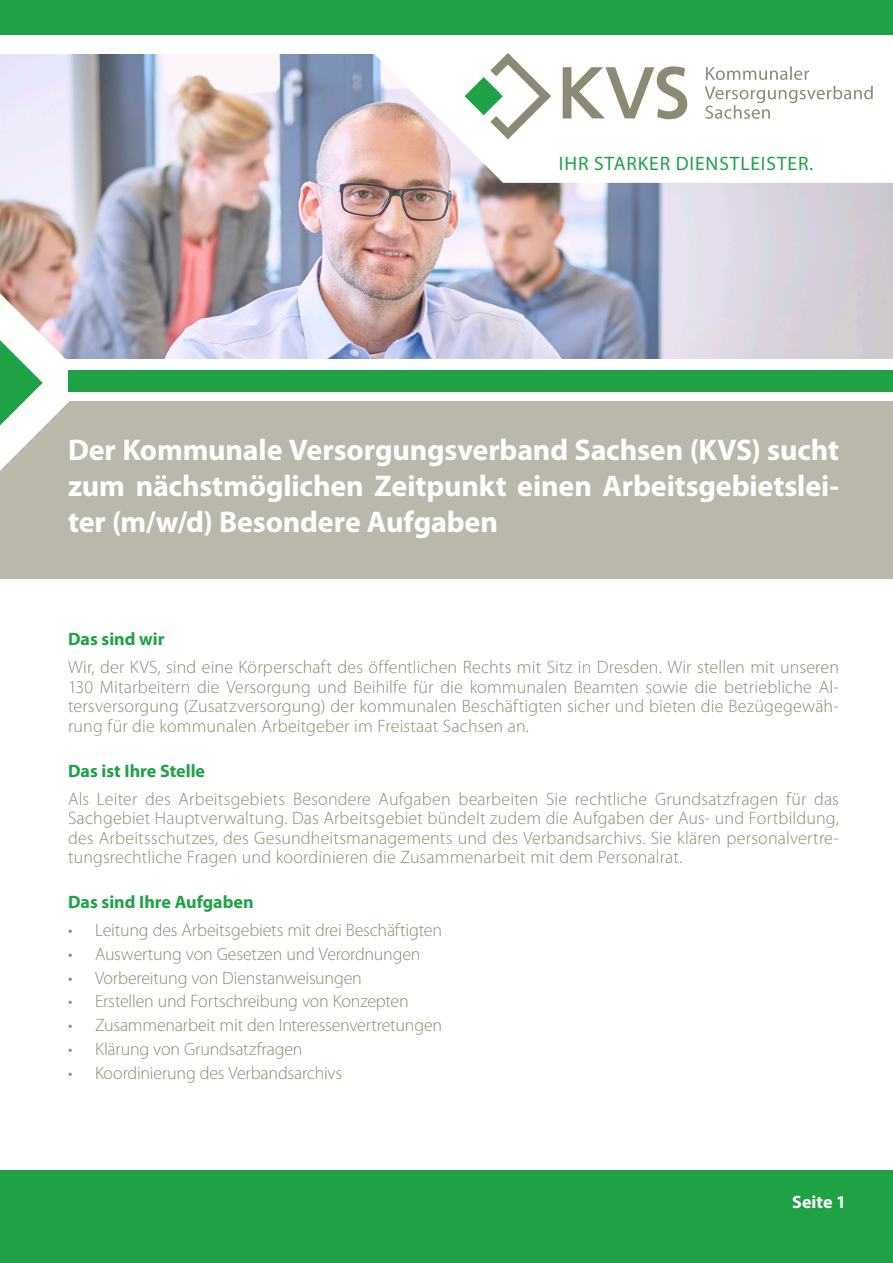
<style>
.page{position:relative;width:893px;height:1263px;background:#fff}
.page>*{position:absolute;margin:0;border:0;box-sizing:border-box;transform-origin:0 0}
.t1{font:700 30px/36px "Myriad Pro";letter-spacing:-.005em;color:#fff;text-align:justify}
.t2{font:19.5px "Myriad Pro";letter-spacing:.045em;color:#1fa245}
.Fleißtext{font:300 18px/19.5px "Myriad Pro";letter-spacing:-.01em;color:#8c8a72;text-align:justify}
.Einf__Abs{font:700 18px "Myriad Pro";color:#1fa245}
.Einf__Abs-2{font:700 18px "Myriad Pro";color:#fff}
</style>
<div class="page">
<img style="left:0;top:54px;width:893px;height:305px">
<svg style="left:373px;top:54px;width:520px;height:129px"></svg>
<div style="left:0;top:401px;width:893px;height:177px;background:#bab8aa"></div>
<svg style="left:0;top:293px;width:89px;height:178px"></svg>
<div style="left:68px;top:370px;width:825px;height:21px;background:#1fa245"></div>
<div style="left:0;top:0;width:893px;height:35px;background:#1fa245"></div>
<div style="left:0;top:1170px;width:893px;height:93px;background:#1fa245"></div>
<svg style="left:465px;top:53px;width:86px;height:86px"></svg>
<svg style="left:563px;top:66px;width:124px;height:53px"></svg>
<svg style="left:705px;top:86px;width:168px;height:33px"></svg>
<svg style="left:706px;top:66px;width:103px;height:14px"></svg>
<p class="t2" style="left:559px;top:152px;width:256px">IHR STARKER DIENSTLEISTER.</p>
<p class="t1" style="left:68px;top:431px;width:772px">Der Kommunale Versorgungsverband Sachsen (KVS) sucht zum nächstmöglichen Zeitpunkt einen Arbeitsgebietslei&shy;ter (m/w/d) Besondere Aufgaben</p>
<p class="Einf__Abs" style="left:68px;top:627px;width:98px">Das sind wir</p>
<p class="Fleißtext" style="left:68px;top:657px;width:772px">Wir, der KVS, sind eine Körperschaft des öffentlichen Rechts mit Sitz in Dresden. Wir stellen mit unseren 130 Mitarbeitern die Versorgung und Beihilfe für die kommunalen Beamten sowie die betriebliche Al&shy;tersversorgung (Zusatzversorgung) der kommunalen Beschäftigten sicher und bieten die Bezügegewäh&shy;rung für die kommunalen Arbeitgeber im Freistaat Sachsen an.</p>
<p class="Einf__Abs" style="left:68px;top:759px;width:139px">Das ist Ihre Stelle</p>
<p class="Fleißtext" style="left:68px;top:789px;width:772px">Als Leiter des Arbeitsgebiets Besondere Aufgaben bearbeiten Sie rechtliche Grundsatzfragen für das Sachgebiet Hauptverwaltung. Das Arbeitsgebiet bündelt zudem die Aufgaben der Aus- und Fortbildung, des Arbeitsschutzes, des Gesundheitsmanagements und des Verbandsarchivs. Sie klären personalvertre&shy;tungsrechtliche Fragen und koordinieren die Zusammenarbeit mit dem Personalrat.</p>
<p class="Einf__Abs" style="left:68px;top:890px;width:187px">Das sind Ihre Aufgaben</p>
<p class="Fleißtext" style="left:68px;top:920px;width:375px">• Leitung des Arbeitsgebiets mit drei Beschäftigten</p>
<p class="Fleißtext" style="left:68px;top:944px;width:354px">• Auswertung von Gesetzen und Verordnungen</p>
<p class="Fleißtext" style="left:68px;top:968px;width:295px">• Vorbereitung von Dienstanweisungen</p>
<p class="Fleißtext" style="left:68px;top:991px;width:342px">• Erstellen und Fortschreibung von Konzepten</p>
<p class="Fleißtext" style="left:68px;top:1015px;width:376px">• Zusammenarbeit mit den Interessenvertretungen</p>
<p class="Fleißtext" style="left:68px;top:1039px;width:236px">• Klärung von Grundsatzfragen</p>
<p class="Fleißtext" style="left:68px;top:1063px;width:276px">• Koordinierung des Verbandsarchivs</p>
<p class="Einf__Abs-2" style="left:792px;top:1190px;width:55px">Seite 1</p>
</div>
